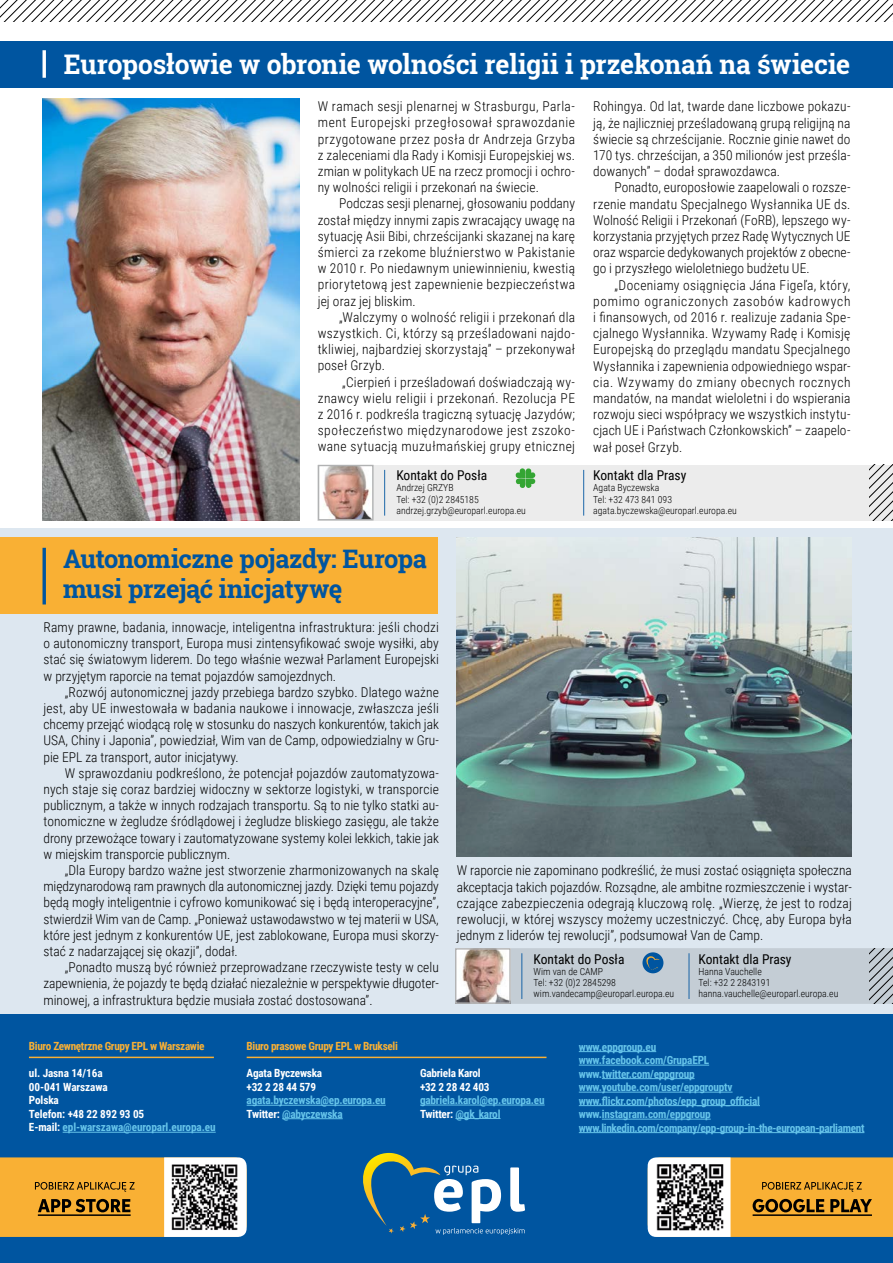
<style>
.page{position:relative;width:893px;height:1263px;background:#fff}
.page>*{position:absolute;margin:0;border:0;box-sizing:border-box;transform-origin:0 0}
.t1{font:700 27px "Roboto Slab";letter-spacing:-.01em;color:#fff}
.t2{font:700 25.5px/30px "Roboto Slab";letter-spacing:-.02em;color:#0055a0}
.t3{font:300 13.5px/16.2px "Roboto Condensed";color:#000;text-align:justify}
.t4{font:13.5px "Roboto Condensed";color:#000}
.t5{font:700 11.25px/13.5px "Roboto Condensed";letter-spacing:-.02em;color:#66c4ea}
.t6{font:700 11.25px/13.5px "Roboto Condensed";letter-spacing:-.01em;color:#fff}
.t7{font:700 11.25px "Roboto Condensed";letter-spacing:-.03em;color:#f9b034}
.t8{font:300 9.75px/11.2px "Roboto Condensed";color:#000}
.s1{color:#66c4ea}
.s2{color:#fff}
</style>
<div class="page">
<img style="left:43px;top:99px;width:257px;height:421px">
<div style="left:0;top:529px;width:893px;height:487px;background:#dde7f0"></div>
<div style="left:0;top:42px;width:893px;height:46px;background:#0055a0"></div>
<div style="left:0;top:1015px;width:893px;height:248px;background:#0055a0"></div>
<div style="left:0;top:537px;width:438px;height:76px;background:#f9b034"></div>
<svg style="left:363px;top:1153px;width:162px;height:82px"></svg>
<svg style="left:0;top:0;width:893px;height:21px"></svg>
<div style="left:318px;top:465px;width:575px;height:55px;background:#ececec"></div>
<img style="left:320px;top:467px;width:52px;height:51px">
<div style="left:318px;top:465px;width:56px;height:55px;border:1px solid #b1b2b3"></div>
<svg style="left:384px;top:470px;width:1px;height:46px"></svg>
<svg style="left:583px;top:470px;width:1px;height:46px"></svg>
<svg style="left:869px;top:465px;width:24px;height:55px"></svg>
<hr style="left:63px;top:1132px;width:153px;height:1px;background:#66c4ea">
<hr style="left:247px;top:1105px;width:139px;height:1px;background:#66c4ea">
<hr style="left:282px;top:1118px;width:61px;height:1px;background:#66c4ea">
<hr style="left:579px;top:1051px;width:77px;height:1px;background:#66c4ea">
<hr style="left:579px;top:1065px;width:130px;height:1px;background:#66c4ea">
<hr style="left:602px;top:1078px;width:93px;height:1px;background:#66c4ea">
<hr style="left:579px;top:1092px;width:154px;height:1px;background:#66c4ea">
<hr style="left:579px;top:1105px;width:181px;height:1px;background:#66c4ea">
<hr style="left:602px;top:1119px;width:109px;height:1px;background:#66c4ea">
<hr style="left:579px;top:1132px;width:285px;height:1px;background:#66c4ea">
<hr style="left:420px;top:1105px;width:125px;height:1px;background:#66c4ea">
<hr style="left:455px;top:1118px;width:45px;height:1px;background:#66c4ea">
<svg style="left:43px;top:50px;width:3px;height:28px"></svg>
<svg style="left:0;top:1157px;width:247px;height:80px;background:#d0a358"></svg>
<svg style="left:648px;top:1157px;width:245px;height:80px;background:#cda257"></svg>
<hr style="left:38px;top:1214px;width:93px;height:2px;background:#000">
<hr style="left:753px;top:1214px;width:119px;height:2px;background:#000">
<img style="left:456px;top:537px;width:395px;height:320px">
<svg style="left:43px;top:548px;width:3px;height:56px"></svg>
<svg style="left:456px;top:948px;width:437px;height:56px;background:#bfc5cc"></svg>
<svg style="left:515px;top:468px;width:21px;height:20px"></svg>
<hr style="left:29px;top:1057px;width:185px;height:1px;background:#f9b034">
<hr style="left:247px;top:1057px;width:299px;height:1px;background:#f9b034">
<h1 class="t1" style="left:64px;top:46px;width:788px">Europosłowie w obronie wolności religii i przekonań na świecie</h1>
<p class="t3" style="left:593px;top:98px;width:259px">Rohingya. Od lat, twarde dane liczbowe pokazu&shy;ją, że najliczniej prześladowaną grupą religijną na świecie są chrześcijanie. Rocznie ginie nawet do 170 tys. chrześcijan, a 350 milionów jest prześla&shy;dowanych” – dodał sprawozdawca.</p>
<p class="t3" style="left:593px;top:179px;width:259px;text-indent:21px">Ponadto, europosłowie zaapelowali o rozsze&shy;rzenie mandatu Specjalnego Wysłannika UE ds.<br>Wolność Religii i Przekonań (FoRB), lepszego wy&shy;korzystania przyjętych przez Radę Wytycznych UE oraz wsparcie dedykowanych projektów z obecne&shy;go i przyszłego wieloletniego budżetu UE.</p>
<p class="t3" style="left:593px;top:276px;width:259px;text-indent:21px">„Doceniamy osiągnięcia Jána Figeľa, który, pomimo ograniczonych zasobów kadrowych i finansowych, od 2016 r. realizuje zadania Spe&shy;cjalnego Wysłannika. Wzywamy Radę i Komisję Europejską do przeglądu mandatu Specjalnego Wysłannika i zapewnienia odpowiedniego wspar&shy;cia. Wzywamy do zmiany obecnych rocznych mandatów, na mandat wieloletni i do wspierania rozwoju sieci współpracy we wszystkich instytu&shy;cjach UE i Państwach Członkowskich” – zaapelo&shy;wał poseł Grzyb.</p>
<p class="t3" style="left:318px;top:98px;width:259px">W ramach sesji plenarnej w Strasburgu, Parla&shy;ment Europejski przegłosował sprawozdanie przygotowane przez posła dr Andrzeja Grzyba z zaleceniami dla Rady i Komisji Europejskiej ws. zmian w politykach UE na rzecz promocji i ochro&shy;ny wolności religii i przekonań na świecie.</p>
<p class="t3" style="left:318px;top:195px;width:259px;text-indent:21px">Podczas sesji plenarnej, głosowaniu poddany został między innymi zapis zwracający uwagę na sytuację Asii Bibi, chrześcijanki skazanej na karę śmierci za rzekome bluźnierstwo w Pakistanie w 2010 r. Po niedawnym uniewinnieniu, kwestią priorytetową jest zapewnienie bezpieczeństwa jej oraz jej bliskim.</p>
<p class="t3" style="left:318px;top:308px;width:259px;text-indent:21px">„Walczymy o wolność religii i przekonań dla wszystkich. Ci, którzy są prześladowani najdo&shy;tkliwiej, najbardziej skorzystają” – przekonywał poseł Grzyb.</p>
<p class="t3" style="left:318px;top:373px;width:259px;text-indent:24px">„Cierpień i prześladowań doświadczają wy&shy;znawcy wielu religii i przekonań. Rezolucja PE z 2016 r. podkreśla tragiczną sytuację Jazydów; społeczeństwo międzynarodowe jest zszoko&shy;wane sytuacją muzułmańskiej grupy etnicznej</p>
<p class="t4" style="left:396px;top:466px;width:92px">Kontakt do Posła</p>
<p class="t8" style="left:396px;top:482px;width:131px">Andrzej GRZYB<br>Tel: +32 (0)2 2845185 andrzej.grzyb@europarl.europa.eu</p>
<h2 class="t2" style="left:63px;top:543px;width:365px">Autonomiczne pojazdy: Europa musi przejąć inicjatywę</h2>
<p class="t4" style="left:593px;top:466px;width:95px">Kontakt dla Prasy</p>
<p class="t8" style="left:593px;top:482px;width:145px">Agata Byczewska<br>Tel: +32 473 841 093 agata.byczewska@europarl.europa.eu</p>
<p class="t3" style="left:43px;top:619px;width:397px">Ramy prawne, badania, innowacje, inteligentna infrastruktura: jeśli chodzi o autonomiczny transport, Europa musi zintensyfikować swoje wysiłki, aby stać się światowym liderem. Do tego właśnie wezwał Parlament Europejski w przyjętym raporcie na temat pojazdów samojezdnych.</p>
<p class="t3" style="left:43px;top:683px;width:397px;text-indent:21px">„Rozwój autonomicznej jazdy przebiega bardzo szybko. Dlatego ważne jest, aby UE inwestowała w badania naukowe i innowacje, zwłaszcza jeśli chcemy przejąć wiodącą rolę w stosunku do naszych konkurentów, takich jak USA, Chiny i Japonia”, powiedział, Wim van de Camp, odpowiedzialny w Gru&shy;pie EPL za transport, autor inicjatywy.</p>
<p class="t3" style="left:43px;top:764px;width:397px;text-indent:21px">W sprawozdaniu podkreślono, że potencjał pojazdów zautomatyzowa&shy;nych staje się coraz bardziej widoczny w sektorze logistyki, w transporcie publicznym, a także w innych rodzajach transportu. Są to nie tylko statki au&shy;tonomiczne w żegludze śródlądowej i żegludze bliskiego zasięgu, ale także drony przewożące towary i zautomatyzowane systemy kolei lekkich, takie jak w miejskim transporcie publicznym.</p>
<p class="t3" style="left:43px;top:862px;width:397px;text-indent:21px">„Dla Europy bardzo ważne jest stworzenie zharmonizowanych na skalę międzynarodową ram prawnych dla autonomicznej jazdy. Dzięki temu pojazdy będą mogły inteligentnie i cyfrowo komunikować się i będą interoperacyjne”, stwierdził Wim van de Camp. „Ponieważ ustawodawstwo w tej materii w USA, które jest jednym z konkurentów UE, jest zablokowane, Europa musi skorzy&shy;stać z nadarzającej się okazji”, dodał.</p>
<p class="t3" style="left:43px;top:959px;width:397px;text-indent:21px">„Ponadto muszą być również przeprowadzane rzeczywiste testy w celu zapewnienia, że pojazdy te będą działać niezależnie w perspektywie długoter&shy;minowej, a infrastruktura będzie musiała zostać dostosowana”.</p>
<p class="t3" style="left:457px;top:862px;width:396px">W raporcie nie zapominano podkreślić, że musi zostać osiągnięta społeczna akceptacja takich pojazdów. Rozsądne, ale ambitne rozmieszczenie i wystar&shy;czające zabezpieczenia odegrają kluczową rolę. „Wierzę, że jest to rodzaj rewolucji, w której wszyscy możemy uczestniczyć. Chcę, aby Europa była jednym z liderów tej rewolucji”, podsumował Van de Camp.</p>
<p class="t4" style="left:534px;top:949px;width:92px">Kontakt do Posła</p>
<p class="t8" style="left:534px;top:965px;width:142px">Wim van de CAMP<br>Tel: +32 (0)2 2845298 wim.vandecamp@europarl.europa.eu</p>
<p class="t4" style="left:699px;top:949px;width:95px">Kontakt dla Prasy</p>
<p class="t8" style="left:699px;top:965px;width:141px">Hanna Vauchelle<br>Tel: +32 2 2843191 hanna.vauchelle@europarl.europa.eu</p>
<p class="t7" style="left:29px;top:1038px;width:177px">Biuro Zewnętrzne Grupy EPL w Warszawie</p>
<p class="t6" style="left:29px;top:1066px;width:188px">ul. Jasna 14/16a<br>00-041 Warszawa<br>Polska<br>Telefon: +48 22 892 93 05<br>E-mail: <span class="s1">epl-warszawa@europarl.europa.eu</span></p>
<p class="t7" style="left:247px;top:1038px;width:153px">Biuro prasowe Grupy EPL w Brukseli</p>
<p class="t6" style="left:247px;top:1066px;width:77px">Agata Byczewska +32 2 28 44 579</p>
<p class="t5" style="left:247px;top:1093px;width:141px">agata.byczewska@ep.europa.eu<br><span class="s2">Twitter:</span> @abyczewska</p>
<p class="t6" style="left:420px;top:1066px;width:71px">Gabriela Karol +32 2 28 42 403</p>
<p class="t5" style="left:420px;top:1093px;width:126px">gabriela.karol@ep.europa.eu<br><span class="s2">Twitter:</span> @gk_karol</p>
<p class="t5" style="left:579px;top:1039px;width:287px">www.eppgroup.eu<br>www.facebook.com/GrupaEPL<br>www.twitter.com/eppgroup<br>www.youtube.com/user/eppgrouptv www.flickr.com/photos/epp_group_official www.instagram.com/eppgroup www.linkedin.com/company/epp-group-in-the-european-parliament</p>
</div>
